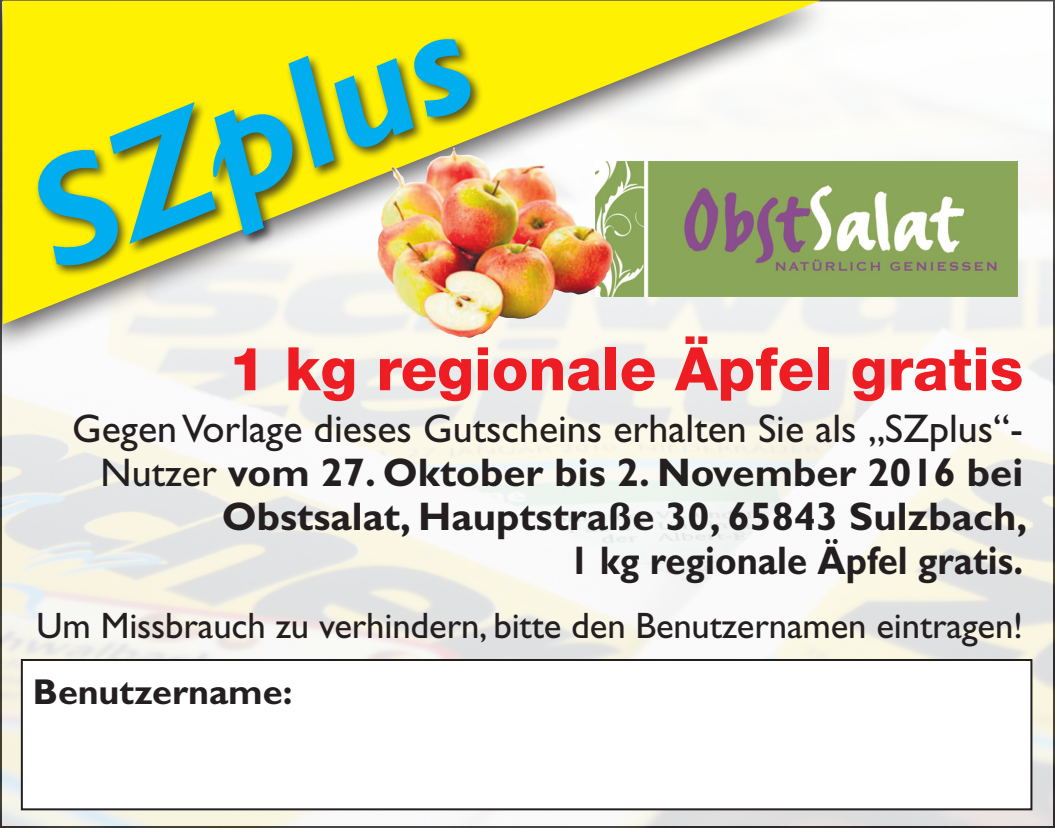
<style>
.page{position:relative;width:1055px;height:828px;background:#fff}
.page>*{position:absolute;margin:0;border:0;box-sizing:border-box;transform-origin:0 0}
.t1{font:italic 700 156.4px "Gill Sans";color:#00aeef}
.t2{font:800 60px "Helvetica Neue";color:#ee1d23}
.t3{font:700 40px/44px "Gill Sans";color:#231f20;text-align:right}
.t4{font:36.8px "Gill Sans";letter-spacing:-.005em;color:#231f20}
.t5{font:700 36px "Gill Sans";color:#231f20}
.s1{font-weight:400}
</style>
<div class="page">
<img style="left:0;top:0;width:1054px;height:827px">
<div style="left:22px;top:660px;width:1009px;height:149px;background:#fff"></div>
<div style="left:21px;top:659px;width:1011px;height:151px;border:2px solid #231f20"></div>
<img style="left:836px;top:162px;width:181px;height:134px">
<div style="left:0;top:0;width:836px;height:356px;background:#231f20;opacity:.75"></div>
<svg style="left:3px;top:1px;width:817px;height:323px"></svg>
<div style="left:34px;top:35px;width:449px;height:242px;background:#231f20;opacity:.75"></div>
<img style="left:377px;top:155px;width:236px;height:183px">
<p class="t1" style="left:4px;top:139px;width:459px;rotate:-22deg">SZplus</p>
<p class="t2" style="left:228px;top:333px;width:796px">1 kg regionale Äpfel gratis</p>
<p class="t3" style="left:72px;top:407px;width:956px"><span class="s1">Gegen Vorlage dieses Gutscheins erhalten Sie als „SZplus“- Nutzer</span> vom 27. Oktober bis 2. November 2016 bei Obstsalat, Hauptstraße 30, 65843 Sulzbach,<br>1 kg regionale Äpfel gratis.</p>
<p class="t4" style="left:37px;top:605px;width:988px">Um Missbrauch zu verhindern, bitte den Benutzernamen eintragen!</p>
<p class="t5" style="left:33px;top:670px;width:261px">Benutzername:</p>
</div>
